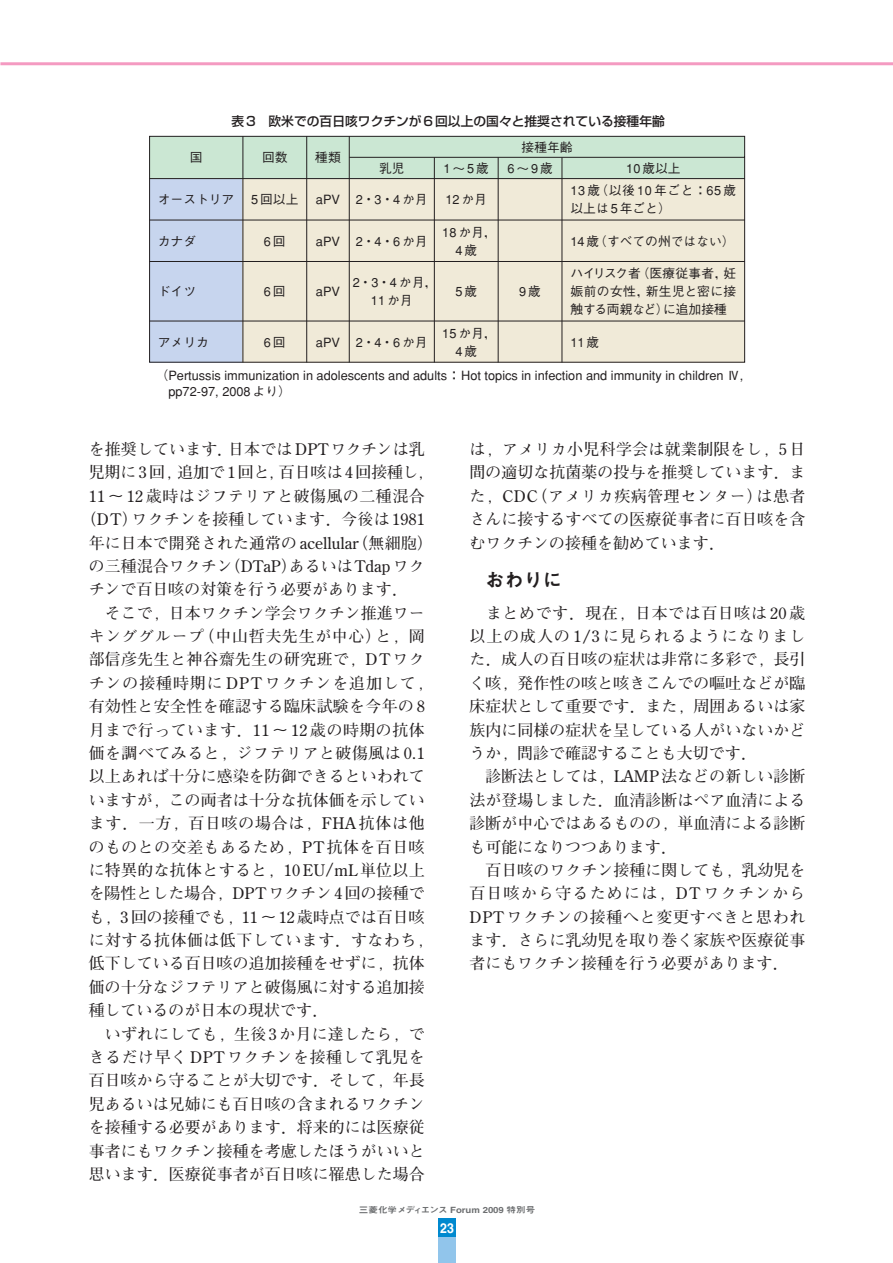
<style>
.page{position:relative;width:893px;height:1263px;background:#fff}
.page>*{position:absolute;margin:0;border:0;box-sizing:border-box;transform-origin:0 0}
.t1{font:19.2px "Midashi Go MB31";color:#231f20}
.t2{font:700 15.9px/23.4px "Futo Min A101";letter-spacing:.005em;color:#231f20;text-align:justify}
.t3{font:700 15.9px "Futo Min A101";letter-spacing:.03em;color:#231f20}
.t4{font:700 15.9px "Futo Min A101";letter-spacing:.045em;color:#231f20}
.t5{font:700 15.9px "Futo Min A101";letter-spacing:.06em;color:#231f20}
.t6{font:700 15.9px "Futo Min A101";letter-spacing:.035em;color:#231f20}
.t7{font:13.8px "Midashi Go MB31";color:#fff;scale:.9 1}
.t8{font:500 12.75px/18px "Gothic BBB";color:#231f20;text-align:center}
.t9{font:500 12.75px "Shin Go";color:#231f20}
.t10{font:500 12.75px/18px "Gothic BBB";letter-spacing:.035em;color:#231f20}
.t11{font:8.55px "Midashi Go MB31";color:#6c6e70;scale:1.11 1}
</style>
<div class="page">
<div style="left:438px;top:1218px;width:17px;height:19px;background:#0089cf"></div>
<div style="left:438px;top:1237px;width:17px;height:26px;background:#91c5eb"></div>
<hr style="left:0;top:62px;width:892px;height:3px;background:#f49ac1">
<svg style="left:149px;top:136px;width:596px;height:227px"></svg>
<p class="t9" style="left:231px;top:116px;width:435px">表3 欧米での百日咳ワクチンが6回以上の国々と推奨されている接種年齢</p>
<p class="t8" style="left:190px;top:150px;width:14px">国</p>
<p class="t8" style="left:262px;top:150px;width:27px">回数</p>
<p class="t8" style="left:315px;top:150px;width:27px">種類</p>
<p class="t8" style="left:379px;top:161px;width:27px">乳児</p>
<p class="t8" style="left:521px;top:139px;width:53px">接種年齢</p>
<p class="t8" style="left:443px;top:161px;width:47px">1～5歳</p>
<p class="t8" style="left:507px;top:161px;width:47px">6～9歳</p>
<p class="t8" style="left:626px;top:161px;width:56px">10 歳以上</p>
<p class="t8" style="left:158px;top:192px;width:78px">オーストリア</p>
<p class="t8" style="left:251px;top:192px;width:49px">5 回以上</p>
<p class="t8" style="left:316px;top:192px;width:113px">aPV 2・3・4 か月</p>
<p class="t8" style="left:445px;top:192px;width:43px">12 か月</p>
<p class="t10" style="left:570px;top:183px;width:167px">13 歳（以後 10 年ごと：65 歳以上は 5 年ごと）</p>
<p class="t8" style="left:158px;top:234px;width:40px">カナダ</p>
<p class="t8" style="left:264px;top:234px;width:23px">6回</p>
<p class="t8" style="left:316px;top:234px;width:113px">aPV 2・4・6 か月</p>
<p class="t8" style="left:442px;top:225px;width:56px">18 か月，<br>4歳</p>
<p class="t8" style="left:570px;top:234px;width:166px">14 歳（すべての州ではない）</p>
<p class="t8" style="left:158px;top:284px;width:40px">ドイツ</p>
<p class="t8" style="left:264px;top:284px;width:23px">6回</p>
<p class="t8" style="left:316px;top:284px;width:26px">aPV</p>
<p class="t8" style="left:353px;top:275px;width:86px">2・3・4 か月，<br>11 か月</p>
<p class="t8" style="left:455px;top:284px;width:23px">5歳</p>
<p class="t8" style="left:519px;top:284px;width:23px">9歳</p>
<p class="t8" style="left:570px;top:266px;width:167px;text-align:justify">ハイリスク者（医療従事者，妊娠前の女性，新生児と密に接触する両親など）に追加接種</p>
<p class="t8" style="left:158px;top:335px;width:53px">アメリカ</p>
<p class="t8" style="left:264px;top:335px;width:23px">6回</p>
<p class="t8" style="left:316px;top:335px;width:113px">aPV 2・4・6 か月</p>
<p class="t8" style="left:442px;top:325px;width:56px">15 か月，<br>4歳</p>
<p class="t8" style="left:570px;top:335px;width:30px">11歳</p>
<p class="t8" style="left:168px;top:369px;width:576px;line-height:15.9px;text-align:left;text-indent:-13px">（Pertussis immunization in adolescents and adults：Hot topics in infection and immunity in children Ⅳ, pp72-97, 2008 より）</p>
<p class="t2" style="left:89px;top:440px;width:337px">を推奨しています．日本では DPTワクチンは乳</p>
<p class="t2" style="left:89px;top:463px;width:345px">児期に 3 回，追加で 1 回と，百日咳は 4 回接種し，</p>
<p class="t3" style="left:89px;top:490px;width:337px">11 ～ 12 歳時はジフテリアと破傷風の二種混合</p>
<p class="t2" style="left:81px;top:510px;width:345px">（DT）ワクチンを接種しています．今後は 1981</p>
<p class="t2" style="left:89px;top:533px;width:345px">年に日本で開発された通常の acellular（無細胞）</p>
<p class="t2" style="left:89px;top:556px;width:337px">の三種混合ワクチン（DTaP）あるいは Tdap ワク</p>
<p class="t2" style="left:89px;top:580px;width:320px">チンで百日咳の対策を行う必要があります．</p>
<p class="t2" style="left:105px;top:603px;width:321px">そこで，日本ワクチン学会ワクチン推進ワー</p>
<p class="t4" style="left:89px;top:631px;width:337px">キンググループ（中山哲夫先生が中心）と，岡</p>
<p class="t2" style="left:89px;top:650px;width:337px">部信彦先生と神谷齋先生の研究班で，DT ワク</p>
<p class="t5" style="left:89px;top:677px;width:345px">チンの接種時期に DPT ワクチンを追加して，</p>
<p class="t2" style="left:89px;top:697px;width:337px">有効性と安全性を確認する臨床試験を今年の 8</p>
<p class="t3" style="left:89px;top:724px;width:337px">月まで行っています．11 ～ 12 歳の時期の抗体</p>
<p class="t3" style="left:89px;top:747px;width:337px">価を調べてみると，ジフテリアと破傷風は 0.1</p>
<p class="t2" style="left:89px;top:767px;width:337px">以上あれば十分に感染を防御できるといわれて</p>
<p class="t2" style="left:89px;top:790px;width:337px">いますが，この両者は十分な抗体価を示してい</p>
<p class="t4" style="left:89px;top:818px;width:337px">ます．一方，百日咳の場合は，FHA 抗体は他</p>
<p class="t3" style="left:89px;top:841px;width:337px">のものとの交差もあるため，PT 抗体を百日咳</p>
<p class="t2" style="left:89px;top:861px;width:337px">に特異的な抗体とすると，10 EU/mL 単位以上</p>
<p class="t2" style="left:89px;top:884px;width:337px">を陽性とした場合，DPT ワクチン 4 回の接種で</p>
<p class="t2" style="left:89px;top:907px;width:337px">も，3 回の接種でも，11 ～ 12 歳時点では百日咳</p>
<p class="t3" style="left:89px;top:935px;width:345px">に対する抗体価は低下しています．すなわち，</p>
<p class="t2" style="left:89px;top:954px;width:337px">低下している百日咳の追加接種をせずに，抗体</p>
<p class="t2" style="left:89px;top:977px;width:337px">価の十分なジフテリアと破傷風に対する追加接</p>
<p class="t2" style="left:89px;top:1001px;width:241px">種しているのが日本の現状です．</p>
<p class="t2" style="left:105px;top:1024px;width:321px">いずれにしても，生後 3 か月に達したら，で</p>
<p class="t6" style="left:89px;top:1052px;width:337px">きるだけ早く DPT ワクチンを接種して乳児を</p>
<p class="t2" style="left:89px;top:1071px;width:337px">百日咳から守ることが大切です．そして，年長</p>
<p class="t2" style="left:89px;top:1094px;width:337px">児あるいは兄姉にも百日咳の含まれるワクチン</p>
<p class="t2" style="left:89px;top:1118px;width:337px">を接種する必要があります．将来的には医療従</p>
<p class="t2" style="left:89px;top:1141px;width:337px">事者にもワクチン接種を考慮したほうがいいと</p>
<p class="t2" style="left:89px;top:1165px;width:337px">思います．医療従事者が百日咳に罹患した場合</p>
<p class="t2" style="left:469px;top:440px;width:337px">は，アメリカ小児科学会は就業制限をし，5 日間の適切な抗菌薬の投与を推奨しています．また，CDC（アメリカ疾病管理センター）は患者さんに接するすべての医療従事者に百日咳を含むワクチンの接種を勧めています．</p>
<p class="t1" style="left:485px;top:572px;width:78px">おわりに</p>
<p class="t2" style="left:469px;top:603px;width:337px;text-indent:17px">まとめです．現在，日本では百日咳は 20 歳以上の成人の 1/3 に見られるようになりました．成人の百日咳の症状は非常に多彩で，長引く咳，発作性の咳と咳きこんでの嘔吐などが臨床症状として重要です．また，周囲あるいは家族内に同様の症状を呈している人がいないかどうか，問診で確認することも大切です．</p>
<p class="t2" style="left:469px;top:767px;width:337px;text-indent:16px">診断法としては，LAMP 法などの新しい診断法が登場しました．血清診断はペア血清による診断が中心ではあるものの，単血清による診断も可能になりつつあります．</p>
<p class="t2" style="left:469px;top:861px;width:337px;text-indent:16px">百日咳のワクチン接種に関しても，乳幼児を百日咳から守るためには，DT ワクチンからDPT ワクチンの接種へと変更すべきと思われます．さらに乳幼児を取り巻く家族や医療従事者にもワクチン接種を行う必要があります．</p>
<p class="t11" style="left:359px;top:1207px;width:160px">三菱化学メディエンス Forum 2009 特別号</p>
<p class="t7" style="left:440px;top:1223px;width:17px">23</p>
</div>
